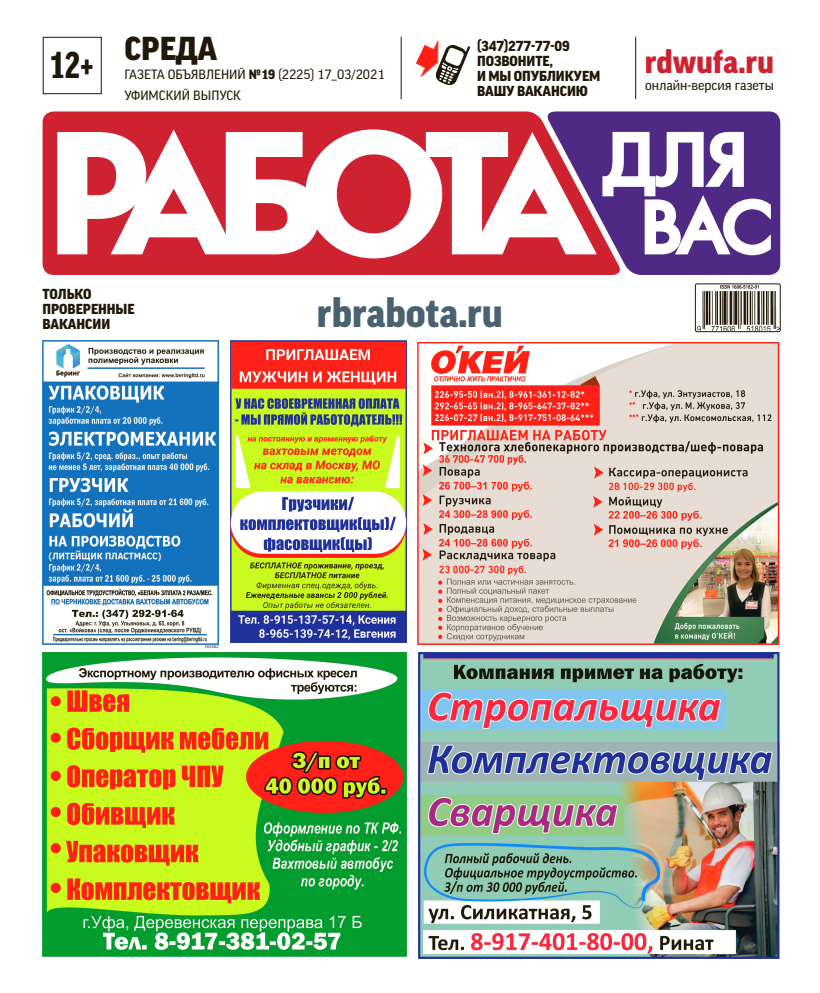
<style>
.page{position:relative;width:820px;height:993px;background:#fff}
.page>*{position:absolute;margin:0;border:0;box-sizing:border-box;transform-origin:0 0}
.t1{font:900 40px "Good Pro";color:#4a6170}
.t2{font:900 condensed 36px "Good Pro";color:#211808}
.t3{font:900 32px "Good Pro";color:#cf2231}
.t4{font:900 32px "Good Pro";color:#211808}
.t5{font:900 14px/15px "Good Pro";letter-spacing:-.005em;color:#211808}
.t6{font:14px "Good Pro";color:#211808}
.t7{font:13px/21.4px "Good Pro";color:#211808}
.t8{font:4px "Abbat Pro Condensed";letter-spacing:.045em;color:#211808}
.s1{font-weight:900}
</style>
<div class="page">
<img style="left:436px;top:45px;width:33px;height:39px">
<div style="left:43px;top:111px;width:500px;height:164px;background:#cf2231"></div>
<svg style="left:543px;top:111px;width:237px;height:164px;background:#683380"></svg>
<svg style="left:57px;top:129px;width:539px;height:129px"></svg>
<svg style="left:602px;top:132px;width:168px;height:123px"></svg>
<div style="left:695px;top:284px;width:85px;height:48px;border:1px solid #211808;border-radius:2px"></div>
<img style="left:697px;top:286px;width:82px;height:44px">
<div style="left:43px;top:37px;width:59px;height:57px;border:1px solid #211808"></div>
<hr style="left:400px;top:37px;width:1px;height:62px;background:#211808">
<img style="left:415px;top:41px;width:26px;height:36px">
<hr style="left:635px;top:37px;width:1px;height:62px;background:#211808">
<img style="left:43px;top:340px;width:175px;height:303px">
<img style="left:43px;top:652px;width:363px;height:304px">
<img style="left:418px;top:652px;width:361px;height:306px">
<img style="left:230px;top:340px;width:176px;height:302px">
<img style="left:417px;top:342px;width:361px;height:301px">
<h2 class="t2" style="left:49px;top:45px;width:46px">12+</h2>
<h3 class="t4" style="left:124px;top:31px;width:94px">среда</h3>
<p class="t7" style="left:124px;top:63px;width:261px">Газета объявлений <span class="s1">№19</span> (2225) 17_03/2021<br>УФИ МСКИЙ ВЫПУСК</p>
<p class="t5" style="left:477px;top:38px;width:125px">(347)277-77-09 позвоните,<br>и мы опубликуем вашу вакансию</p>
<h3 class="t3" style="left:644px;top:44px;width:131px">rdwufa.ru</h3>
<p class="t6" style="left:644px;top:77px;width:130px">онлайн-версия газеты</p>
<p class="t5" style="left:43px;top:286px;width:58px">ТОЛЬКО<br>ПРОВЕРЕННЫЕ<br>ВАКАНСИИ</p>
<h1 class="t1" style="left:316px;top:290px;width:188px">rbrabota.ru</h1>
<p class="t8" style="left:205px;top:644px;width:15px">392082</p>
</div>
